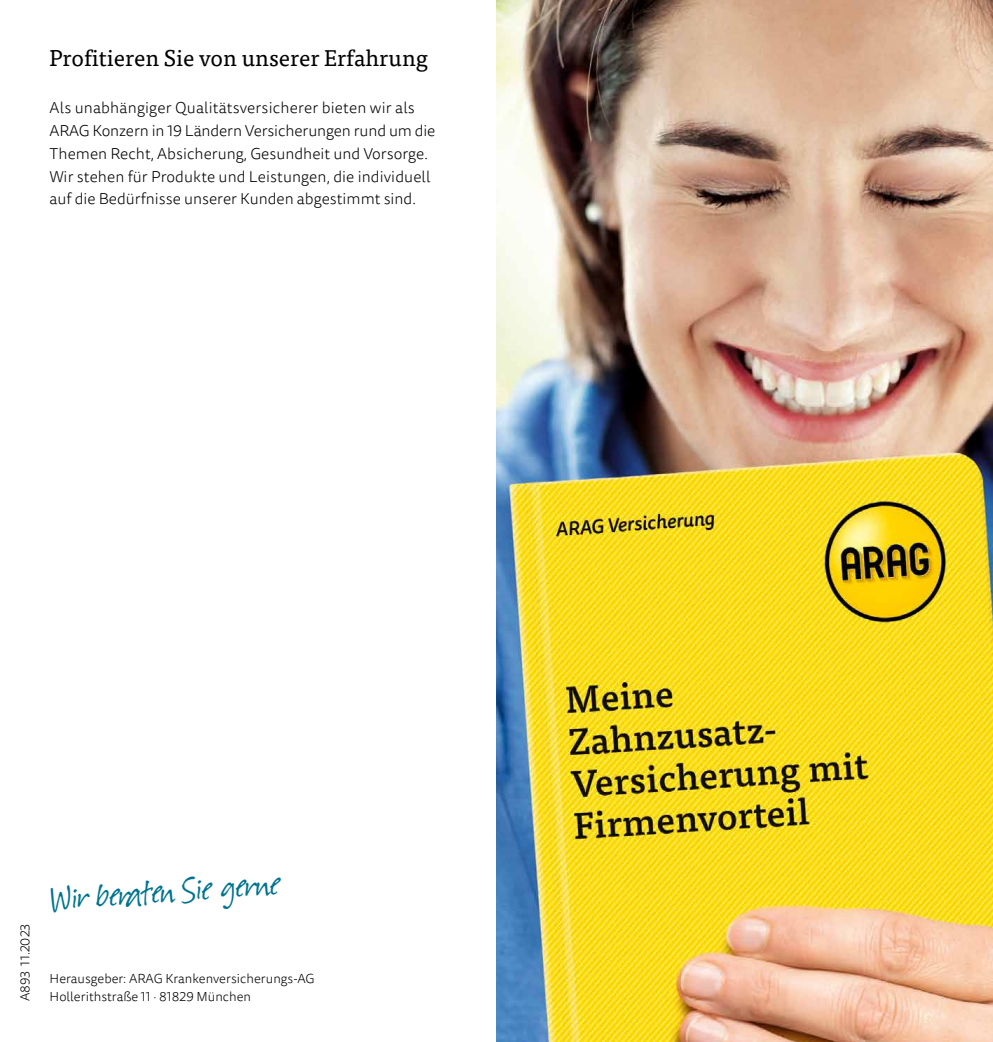
<style>
.page{position:relative;width:993px;height:1042px;background:#fff}
.page>*{position:absolute;margin:0;border:0;box-sizing:border-box;transform-origin:0 0}
.t1{font:40.25px "Suomi Hand Script";color:#00748f}
.t2{font:22.75px "Tisa OT";color:#000}
.t3{font:300 15.75px/22.8px "Tisa Sans OT";color:#000}
.t4{font:300 13.12px/18.4px "Tisa Sans OT";color:#000}
</style>
<div class="page">
<img style="left:496px;top:0;width:496px;height:1042px">
<h2 class="t2" style="left:50px;top:45px;width:380px">Profitieren Sie von unserer Erfahrung</h2>
<p class="t3" style="left:50px;top:98px;width:387px">Als unabhängiger Qualitätsversicherer bieten wir als ARAG Konzern in 19 Ländern Versicherungen rund um die Themen Recht, Absicherung, Gesundheit und Vorsorge.<br>Wir stehen für Produkte und Leistungen, die individuell auf die Bedürfnisse unserer Kunden abgestimmt sind.</p>
<p class="t4" style="left:17px;top:1001px;width:79px;rotate:-90deg">A893 11.2023</p>
<h1 class="t1" style="left:49px;top:879px;width:231px;rotate:-4deg">Wir beraten Sie gerne</h1>
<p class="t4" style="left:50px;top:970px;width:266px">Herausgeber: ARAG Krankenversicherungs-AG<br>Hollerithstraße 11 · 81829 München</p>
</div>
